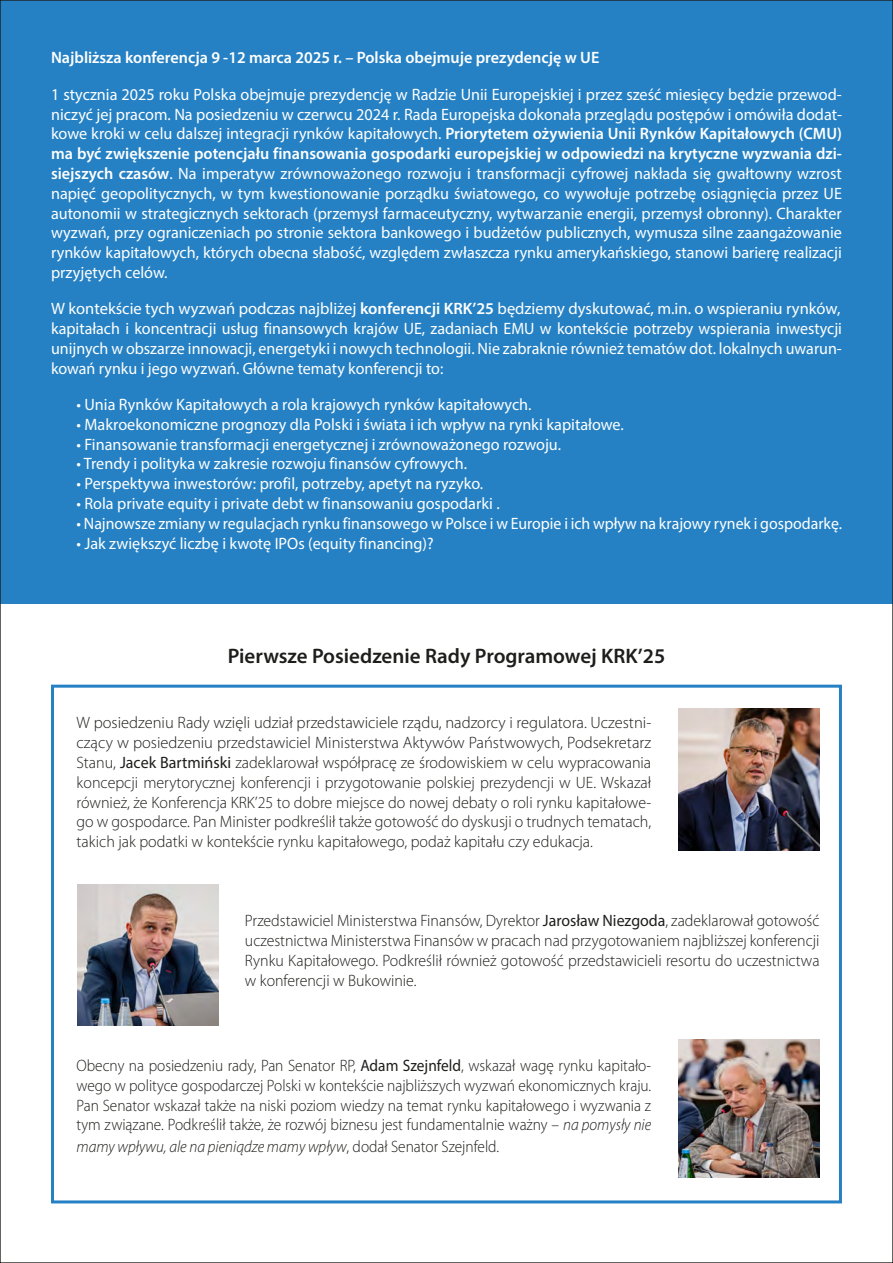
<style>
.page{position:relative;width:893px;height:1263px;background:#fff}
.page>*{position:absolute;margin:0;border:0;box-sizing:border-box;transform-origin:0 0}
.t1{font:600 21px "Myriad Pro";color:#1d1d1b}
.t2{font:16.5px/19.8px "Myriad Pro";color:#fff;text-align:justify}
.t3{font:300 16.5px/19.8px "Myriad Pro";color:#1d1d1b;text-align:justify}
.t4{font:300 16.5px/19.8px "Myriad Pro";color:#1d1d1b;text-align:justify;scale:.93 1}
.t5{font:300 16.5px/19.8px "Myriad Pro";color:#1d1d1b;text-align:justify;scale:.96 1}
.t6{font:600 16.5px "Myriad Pro";color:#fff}
.t7{font:italic 300 16.5px "Myriad Pro";color:#1d1d1b;scale:.93 1}
.s1{font-weight:600}
.s2{font-weight:400}
.s3{font-style:italic}
.s4{font-style:normal}
</style>
<div class="page">
<div style="left:0;top:0;width:893px;height:604px;background:#2581c4"></div>
<div style="left:51px;top:685px;width:791px;height:518px;border:3px solid #2581c4"></div>
<img style="left:78px;top:884px;width:141px;height:142px">
<img style="left:678px;top:708px;width:141px;height:142px">
<img style="left:679px;top:1039px;width:140px;height:138px">
<p class="t6" style="left:51px;top:47px;width:550px">Najbliższa konferencja 9 -12 marca 2025 r. – Polska obejmuje prezydencję w UE</p>
<p class="t2" style="left:51px;top:84px;width:792px">1 stycznia 2025 roku Polska obejmuje prezydencję w Radzie Unii Europejskiej i przez sześć miesięcy będzie przewod&shy;niczyć jej pracom. Na posiedzeniu w czerwcu 2024 r. Rada Europejska dokonała przeglądu postępów i omówiła dodat&shy;kowe kroki w celu dalszej integracji rynków kapitałowych. <span class="s1">Priorytetem ożywienia Unii Rynków Kapitałowych (CMU) ma być zwiększenie potencjału finansowania gospodarki europejskiej w odpowiedzi na krytyczne wyzwania dzi&shy;siejszych czasów</span>. Na imperatyw zrównoważonego rozwoju i transformacji cyfrowej nakłada się gwałtowny wzrost napięć geopolitycznych, w tym kwestionowanie porządku światowego, co wywołuje potrzebę osiągnięcia przez UE autonomii w strategicznych sektorach (przemysł farmaceutyczny, wytwarzanie energii, przemysł obronny). Charakter wyzwań, przy ograniczeniach po stronie sektora bankowego i budżetów publicznych, wymusza silne zaangażowanie rynków kapitałowych, których obecna słabość, względem zwłaszcza rynku amerykańskiego, stanowi barierę realizacji przyjętych celów.</p>
<p class="t2" style="left:51px;top:299px;width:792px">W kontekście tych wyzwań podczas najbliżej <span class="s1">konferencji KRK’25</span> będziemy dyskutować, m.in. o wspieraniu rynków, kapitałach i koncentracji usług finansowych krajów UE, zadaniach EMU w kontekście potrzeby wspierania inwestycji unijnych w obszarze innowacji, energetyki i nowych technologii. Nie zabraknie również tematów dot. lokalnych uwarun&shy;kowań rynku i jego wyzwań. Główne tematy konferencji to:</p>
<p class="t2" style="left:77px;top:394px;width:457px">• Unia Rynków Kapitałowych a rola krajowych rynków kapitałowych.</p>
<p class="t2" style="left:77px;top:414px;width:549px">• Makroekonomiczne prognozy dla Polski i świata i ich wpływ na rynki kapitałowe.</p>
<p class="t2" style="left:77px;top:434px;width:486px">• Finansowanie transformacji energetycznej i zrównoważonego rozwoju.</p>
<p class="t2" style="left:77px;top:454px;width:392px">• Trendy i polityka w zakresie rozwoju finansów cyfrowych.</p>
<p class="t2" style="left:77px;top:473px;width:408px">• Perspektywa inwestorów: profil, potrzeby, apetyt na ryzyko.</p>
<p class="t2" style="left:77px;top:493px;width:425px">• Rola private equity i private debt w finansowaniu gospodarki .</p>
<p class="t2" style="left:77px;top:513px;width:767px">• Najnowsze zmiany w regulacjach rynku finansowego w Polsce i w Europie i ich wpływ na krajowy rynek i gospodarkę.</p>
<p class="t2" style="left:77px;top:533px;width:359px">• Jak zwiększyć liczbę i kwotę IPOs (equity financing)?</p>
<p class="t1" style="left:228px;top:643px;width:439px">Pierwsze Posiedzenie Rady Programowej KRK’25</p>
<p class="t3" style="left:77px;top:713px;width:576px">W posiedzeniu Rady wzięli udział przedstawiciele rządu, nadzorcy i regulatora. Uczestni&shy;czący w posiedzeniu przedstawiciel Ministerstwa Aktywów Państwowych, Podsekretarz Stanu, <span class="s2">Jacek Bartmiński</span> zadeklarował współpracę ze środowiskiem w celu wypracowania koncepcji merytorycznej konferencji i przygotowanie polskiej prezydencji w UE. Wskazał również, że Konferencja KRK’25 to dobre miejsce do nowej debaty o roli rynku kapitałowe&shy;go w gospodarce. Pan Minister podkreślił także gotowość do dyskusji o trudnych tematach, takich jak podatki w kontekście rynku kapitałowego, podaż kapitału czy edukacja.</p>
<p class="t5" style="left:245px;top:911px;width:600px">Przedstawiciel Ministerstwa Finansów, Dyrektor <span class="s2">Jarosław Niezgoda</span>, zadeklarował gotowość uczestnictwa Ministerstwa Finansów w pracach nad przygotowaniem najbliższej konferencji Rynku Kapitałowego. Podkreślił również gotowość przedstawicieli resortu do uczestnictwa w konferencji w Bukowinie.</p>
<p class="t4" style="left:77px;top:1056px;width:619px">Obecny na posiedzeniu rady, Pan Senator RP, <span class="s2">Adam Szejnfeld</span>, wskazał wagę rynku kapitało&shy;wego w polityce gospodarczej Polski w kontekście najbliższych wyzwań ekonomicznych kraju.<br>Pan Senator wskazał także na niski poziom wiedzy na temat rynku kapitałowego i wyzwania z tym związane. Podkreślił także, że rozwój biznesu jest fundamentalnie ważny – <span class="s3">na pomysły nie</span></p>
<p class="t7" style="left:77px;top:1137px;width:456px">mamy wpływu, ale na pieniądze mamy wpływ<span class="s4">, dodał Senator Szejnfeld.</span></p>
</div>
